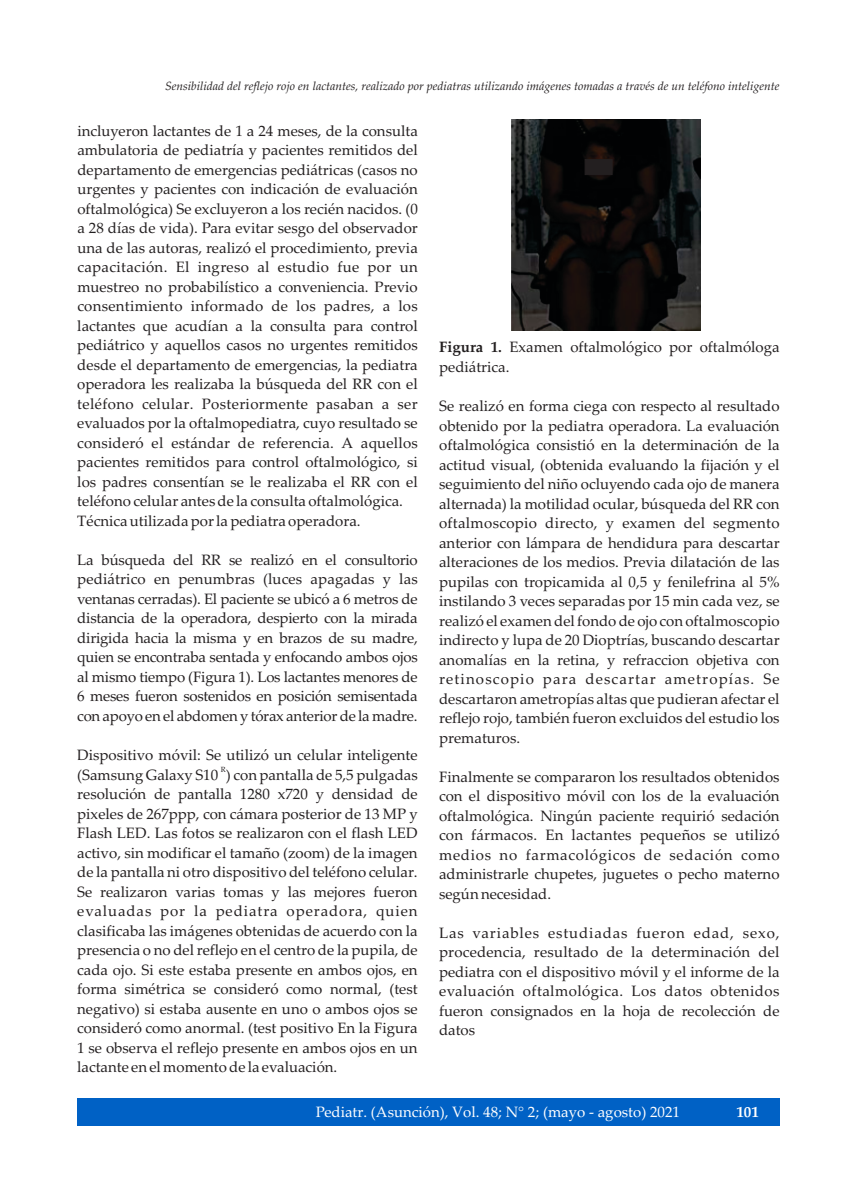
<style>
.page{position:relative;width:857px;height:1197px;background:#fff}
.page>*{position:absolute;margin:0;border:0;box-sizing:border-box;transform-origin:0 0}
.t1{font:15px/19.5px "Palatino Linotype";color:#231f20;text-align:justify}
.t2{font:15px "Palatino Linotype";color:#fff}
.t3{font:700 15px "Palatino Linotype";color:#fff}
.t4{font:italic 12px "Palatino Linotype";color:#231f20}
.t5{font:7.5px "Palatino Linotype";color:#231f20}
.s1{font-weight:700}
</style>
<div class="page">
<div style="left:77px;top:1098px;width:702px;height:28px;background:#0061c5"></div>
<img style="left:511px;top:120px;width:188px;height:210px">
<svg style="left:584px;top:159px;width:28px;height:16px"></svg>
<p class="t4" style="left:165px;top:81px;width:615px">Sensibilidad del reflejo rojo en lactantes, realizado por pediatras utilizando imágenes tomadas a través de un teléfono inteligente</p>
<p class="t1" style="left:77px;top:122px;width:342px;text-align:left">incluyeron lactantes de 1 a 24 meses, de la consulta ambulatoria de pediatría y pacientes remitidos del departamento de emergencias pediátricas (casos no urgentes y pacientes con indicación de evaluación oftalmológica) Se excluyeron a los recién nacidos. (0 a 28 días de vida). Para evitar sesgo del observador una de las autoras, realizó el procedimiento, previa capacitación. El ingreso al estudio fue por un muestreo no probabilístico a conveniencia. Previo consentimiento informado de los padres, a los lactantes que acudían a la consulta para control pediátrico y aquellos casos no urgentes remitidos desde el departamento de emergencias, la pediatra operadora les realizaba la búsqueda del RR con el teléfono celular. Posteriormente pasaban a ser evaluados por la oftalmopediatra, cuyo resultado se consideró el estándar de referencia. A aquellos pacientes remitidos para control oftalmológico, si los padres consentían se le realizaba el RR con el teléfono celular antes de la consulta oftalmológica.<br>Técnica utilizada por la pediatra operadora.</p>
<p class="t1" style="left:77px;top:551px;width:342px">La búsqueda del RR se realizó en el consultorio pediátrico en penumbras (luces apagadas y las ventanas cerradas). El paciente se ubicó a 6 metros de distancia de la operadora, despierto con la mirada dirigida hacia la misma y en brazos de su madre, quien se encontraba sentada y enfocando ambos ojos al mismo tiempo (Figura 1). Los lactantes menores de 6 meses fueron sostenidos en posición semisentada con apoyo en el abdomen y tórax anterior de la madre.</p>
<p class="t1" style="left:77px;top:746px;width:342px">Dispositivo móvil: Se utilizó un celular inteligente (Samsung Galaxy S10 ) con pantalla de 5,5 pulgadas</p>
<p class="t5" style="left:221px;top:766px;width:7px">R</p>
<p class="t1" style="left:77px;top:785px;width:342px">resolución de pantalla 1280 x720 y densidad de pixeles de 267ppp, con cámara posterior de 13 MP y Flash LED. Las fotos se realizaron con el flash LED activo, sin modificar el tamaño (zoom) de la imagen de la pantalla ni otro dispositivo del teléfono celular.<br>Se realizaron varias tomas y las mejores fueron evaluadas por la pediatra operadora, quien clasificaba las imágenes obtenidas de acuerdo con la presencia o no del reflejo en el centro de la pupila, de cada ojo. Si este estaba presente en ambos ojos, en forma simétrica se consideró como normal, (test negativo) si estaba ausente en uno o ambos ojos se consideró como anormal. (test positivo En la Figura 1 se observa el reflejo presente en ambos ojos en un lactante en el momento de la evaluación.</p>
<p class="t1" style="left:439px;top:339px;width:342px"><span class="s1">Figura 1.</span> Examen oftalmológico por oftalmóloga pediátrica.</p>
<p class="t1" style="left:439px;top:398px;width:342px">Se realizó en forma ciega con respecto al resultado obtenido por la pediatra operadora. La evaluación oftalmológica consistió en la determinación de la actitud visual, (obtenida evaluando la fijación y el seguimiento del niño ocluyendo cada ojo de manera alternada) la motilidad ocular, búsqueda del RR con oftalmoscopio directo, y examen del segmento anterior con lámpara de hendidura para descartar alteraciones de los medios. Previa dilatación de las pupilas con tropicamida al 0,5 y fenilefrina al 5% instilando 3 veces separadas por 15 min cada vez, se realizó el examen del fondo de ojo con oftalmoscopio indirecto y lupa de 20 Dioptrías, buscando descartar anomalías en la retina, y refraccion objetiva con retinoscopio para descartar ametropías. Se descartaron ametropías altas que pudieran afectar el reflejo rojo, también fueron excluidos del estudio los prematuros.</p>
<p class="t1" style="left:439px;top:768px;width:342px">Finalmente se compararon los resultados obtenidos con el dispositivo móvil con los de la evaluación oftalmológica. Ningún paciente requirió sedación con fármacos. En lactantes pequeños se utilizó medios no farmacológicos de sedación como administrarle chupetes, juguetes o pecho materno según necesidad.</p>
<p class="t1" style="left:439px;top:924px;width:342px">Las variables estudiadas fueron edad, sexo, procedencia, resultado de la determinación del pediatra con el dispositivo móvil y el informe de la evaluación oftalmológica. Los datos obtenidos fueron consignados en la hoja de recolección de datos</p>
<p class="t2" style="left:315px;top:1105px;width:365px">Pediatr. (Asunción), Vol. 48; N° 2; (mayo - agosto) 2021</p>
<p class="t3" style="left:736px;top:1105px;width:24px">101</p>
</div>
